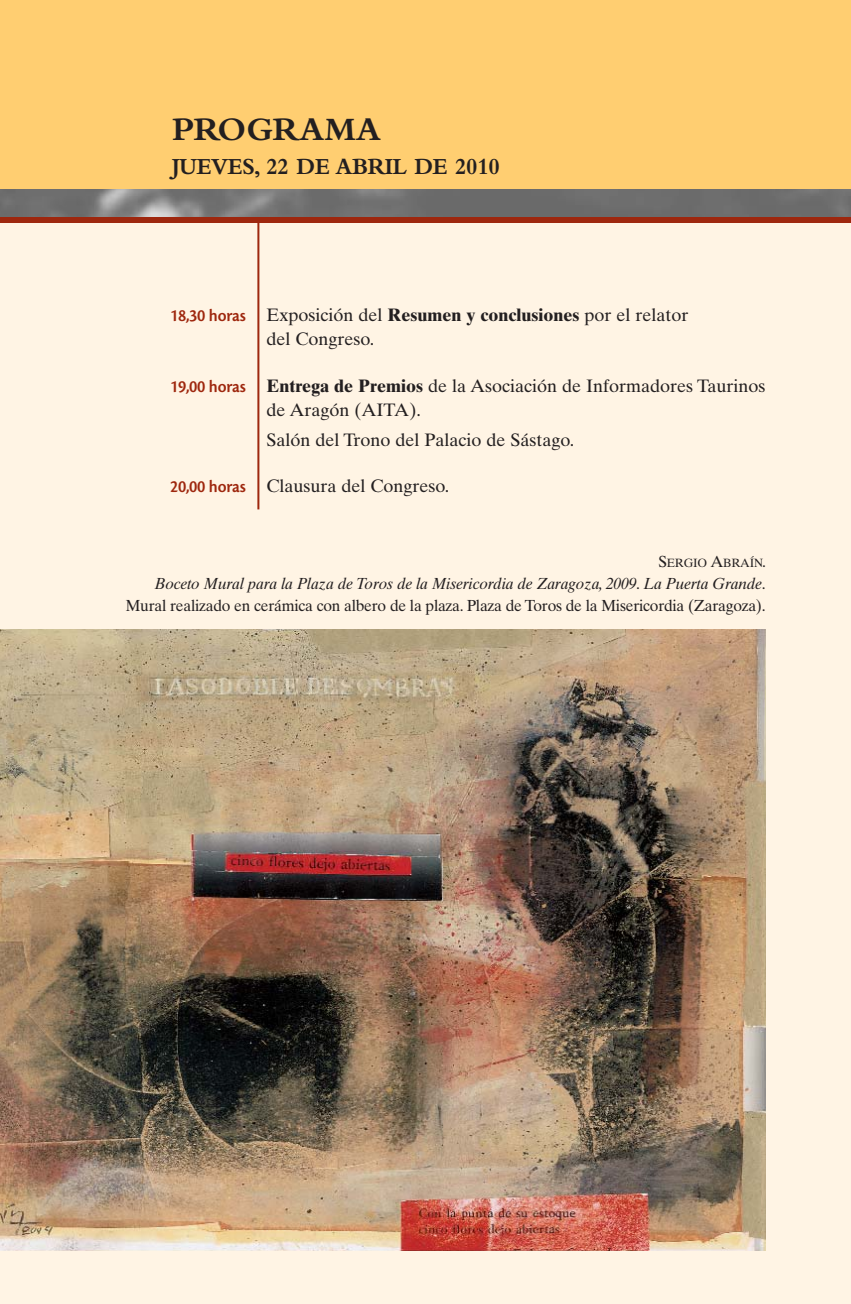
<style>
.page{position:relative;width:851px;height:1304px;background:#fff}
.page>*{position:absolute;margin:0;border:0;box-sizing:border-box;transform-origin:0 0}
.t1{font:700 34px "Bembo";color:#231f20}
.t2{font:700 24px "Bembo";letter-spacing:-.015em;color:#231f20;scale:.95 1}
.t3{font:18px/24px "Times Ten";color:#231f20}
.t4{font:16px/22px "Times Ten";letter-spacing:-.015em;color:#231f20;text-align:right}
.t5{font:12px "Times Ten";letter-spacing:-.02em;color:#231f20}
.s1{font-family:"Cronos MM 574 11";color:#9e270e}
.s2{font-weight:700}
.s3{font-size:16px}
.s4{font-style:italic}
</style>
<div class="page">
<div style="left:0;top:220px;width:850px;height:1084px;background:#fff4e4"></div>
<div style="left:0;top:0;width:850px;height:189px;background:#ffce71"></div>
<img style="left:0;top:189px;width:850px;height:28px">
<div style="left:0;top:217px;width:850px;height:6px;background:#9e270e"></div>
<hr style="left:257px;top:217px;width:2px;height:292px;background:#9e270e">
<img style="left:0;top:630px;width:765px;height:620px">
<h1 class="t1" style="left:172px;top:117px;width:210px">PROGRAMA</h1>
<h2 class="t2" style="left:172px;top:158px;width:346px">JUEVES, 22 DE ABRIL DE 2010</h2>
<p class="t3" style="left:266px;top:305px;width:423px;text-indent:-96px"><span class="s1">18,30 horas</span> Exposición del <span class="s2">Resumen y conclusiones</span> por el relator del Congreso.</p>
<p class="t3" style="left:266px;top:376px;width:500px;text-indent:-96px"><span class="s1">19,00 horas</span> <span class="s2">Entrega de Premios</span> de la Asociación de Informadores Taurinos de Aragón (AITA).</p>
<p class="t3" style="left:266px;top:429px;width:309px">Salón del Trono del Palacio de Sástago.</p>
<p class="t3" style="left:170px;top:476px;width:281px"><span class="s1">20,00 horas</span> Clausura del Congreso.</p>
<p class="t5" style="left:658px;top:558px;width:109px"><span class="s3">S</span>ERGIO <span class="s3">A</span>BRAÍN<span class="s3">.</span></p>
<p class="t4" style="left:126px;top:574px;width:641px"><span class="s4">Boceto Mural para la Plaza de Toros de la Misericordia de Zaragoza, 2009</span>. <span class="s4">La Puerta Grande</span>.<br>Mural realizado en cerámica con albero de la plaza. Plaza de Toros de la Misericordia (Zaragoza).</p>
</div>
